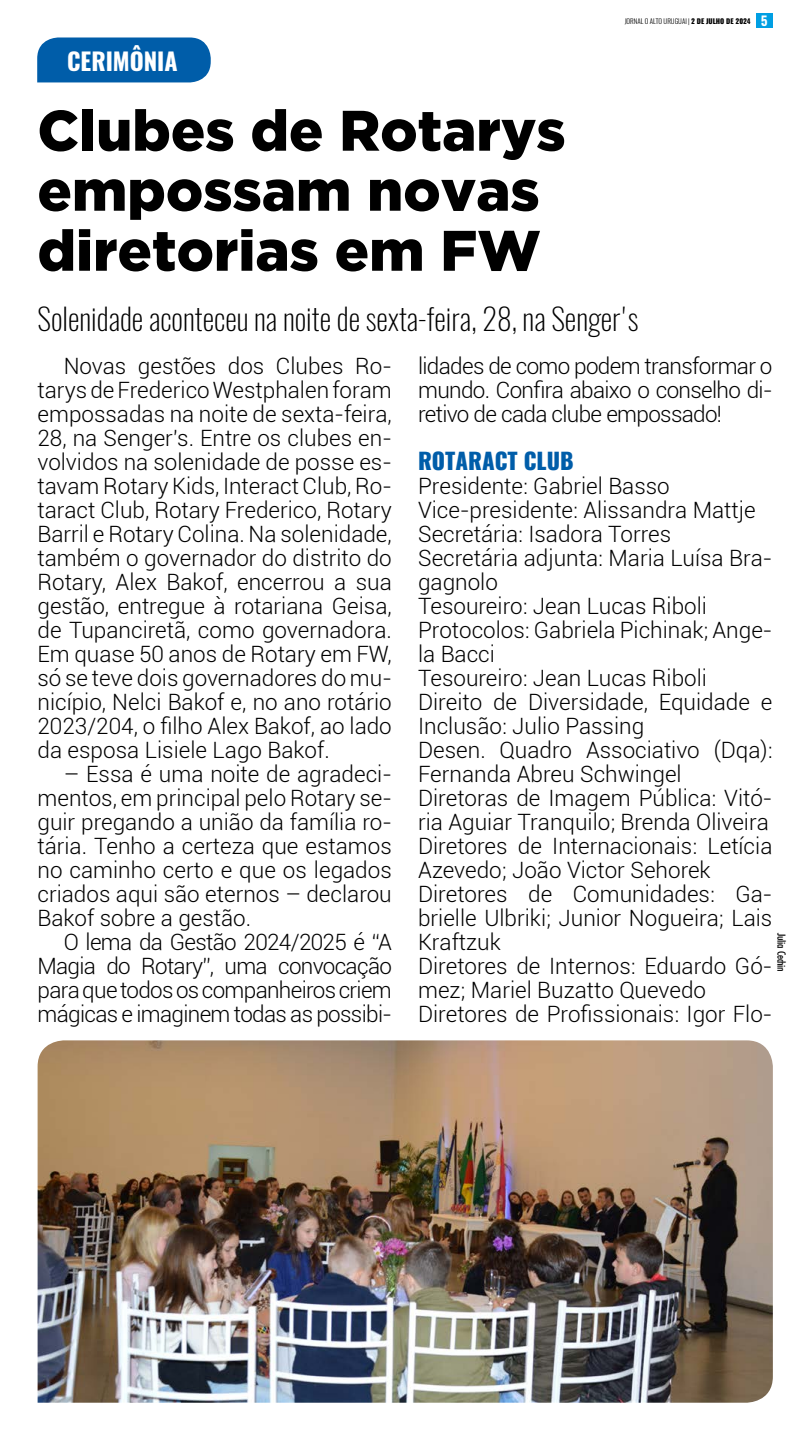
<style>
.page{position:relative;width:810px;height:1440px;background:#fff}
.page>*{position:absolute;margin:0;border:0;box-sizing:border-box;transform-origin:0 0}
.t1{font:900 57px/60px "Gotham";color:#000}
.t2{font:200 30px "Oswald";color:#000}
.t3{font:700 24px "Oswald";color:#fff}
.t4{font:300 22.5px/24px "Roboto";color:#000;text-align:justify}
.t5{font:800 22.5px "Oswald";color:#005da9}
.t6{font:500 condensed 11.25px "Futura BT";letter-spacing:-.02em;color:#000}
.t7{font:300 6.98px "Oswald";color:#000}
.s1{font-weight:800}
.s2{font-weight:700;font-size:12.9px;color:#fff}
</style>
<div class="page">
<div style="left:756px;top:13px;width:16px;height:14px;background:#009fe3"></div>
<img style="left:38px;top:1040px;width:735px;height:363px">
<div style="left:37px;top:38px;width:174px;height:44px;background:#005da9"></div>
<p class="t3" style="left:67px;top:45px;width:112px">CERIMÔNIA</p>
<h1 class="t1" style="left:38px;top:99px;width:530px">Clubes de Rotarys empossam novas diretorias em FW</h1>
<p class="t7" style="left:625px;top:16px;width:144px">JORNAL O ALTO URUGUAI | <span class="s1">2 DE JULHO DE 2024</span> <span class="s2">5</span></p>
<h2 class="t2" style="left:38px;top:299px;width:603px">Solenidade aconteceu na noite de sexta-feira, 28, na Senger's</h2>
<p class="t4" style="left:37px;top:353px;width:356px;text-indent:26px">Novas gestões dos Clubes Ro&shy;tarys de Frederico Westphalen foram empossadas na noite de sexta-feira, 28, na Senger's. Entre os clubes en&shy;volvidos na solenidade de posse es&shy;tavam Rotary Kids, Interact Club, Ro&shy;taract Club, Rotary Frederico, Rotary Barril e Rotary Colina. Na solenidade, também o governador do distrito do Rotary, Alex Bakof, encerrou a sua gestão, entregue à rotariana Geisa, de Tupanciretã, como governadora.<br>Em quase 50 anos de Rotary em FW, só se teve dois governadores do mu&shy;nicípio, Nelci Bakof e, no ano rotário 2023/204, o filho Alex Bakof, ao lado da esposa Lisiele Lago Bakof.</p>
<p class="t4" style="left:37px;top:762px;width:356px;text-indent:26px">– Essa é uma noite de agradeci&shy;mentos, em principal pelo Rotary se&shy;guir pregando a união da família ro&shy;tária. Tenho a certeza que estamos no caminho certo e que os legados criados aqui são eternos – declarou Bakof sobre a gestão.</p>
<p class="t4" style="left:37px;top:930px;width:356px;text-indent:26px">O lema da Gestão 2024/2025 é “A Magia do Rotary”, uma convocação para que todos os companheiros criem mágicas e imaginem todas as possibi-</p>
<p class="t4" style="left:418px;top:354px;width:356px">lidades de como podem transformar o mundo. Confira abaixo o conselho di&shy;retivo de cada clube empossado!</p>
<p class="t5" style="left:418px;top:445px;width:157px">ROTARACT CLUB</p>
<p class="t4" style="left:418px;top:473px;width:356px;text-align:left">Presidente: Gabriel Basso<br>Vice-presidente: Alissandra Mattje<br>Secretária: Isadora Torres<br>Secretária adjunta: Maria Luísa Bra&shy;gagnolo<br>Tesoureiro: Jean Lucas Riboli<br>Protocolos: Gabriela Pichinak; Ange&shy;la Bacci<br>Tesoureiro: Jean Lucas Riboli<br>Direito de Diversidade, Equidade e<br>Inclusão: Julio Passing<br>Desen. Quadro Associativo (Dqa):<br>Fernanda Abreu Schwingel<br>Diretoras de Imagem Pública: Vitó&shy;ria Aguiar Tranquilo; Brenda Oliveira<br>Diretores de Internacionais: Letícia<br>Azevedo; João Victor Sehorek<br>Diretores de Comunidades: Ga&shy;brielle Ulbriki; Junior Nogueira; Lais<br>Kraftzuk<br>Diretores de Internos: Eduardo Gó&shy;mez; Mariel Buzatto Quevedo<br>Diretores de Profissionais: Igor Flo-</p>
<p class="t6" style="left:788px;top:933px;width:40px;rotate:90deg">Julia Cechin</p>
</div>
